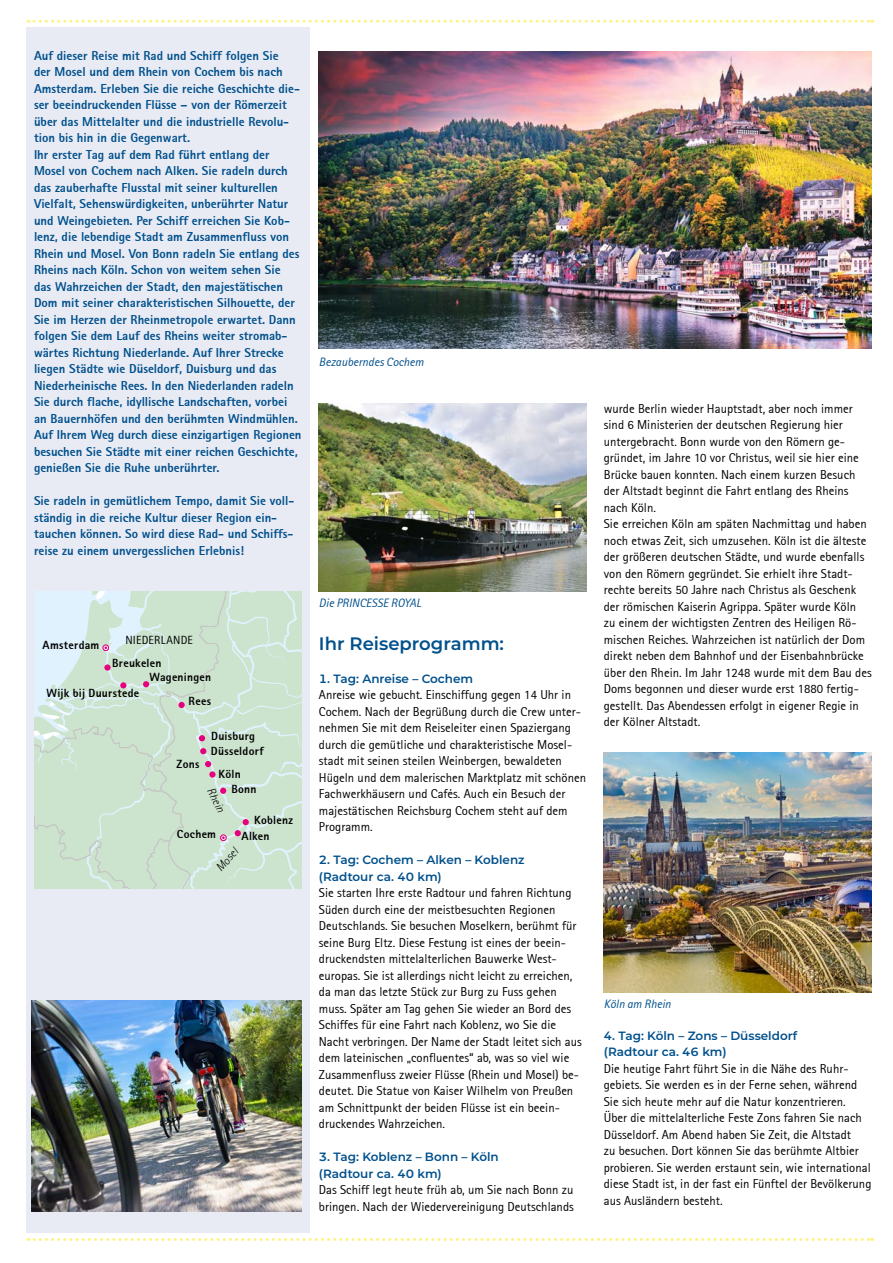
<style>
.page{position:relative;width:893px;height:1263px;background:#fff}
.page>*{position:absolute;margin:0;border:0;box-sizing:border-box;transform-origin:0 0}
.t1{font:600 18px "Montserrat";color:#00508c}
.t2{font:12.75px/16.5px "Rotis Sans Serif";color:#000}
.t3{font:800 12.75px/16.5px "Rotis Sans Serif";color:#00508c}
.t4{font:600 12px/16.5px "Montserrat";color:#00508c}
.t5{font:italic 12px "Rotis Sans Serif";color:#00508c}
.t6{font:800 11.7px/15.5px "Rotis Sans Serif";letter-spacing:.02em;color:#000}
.t7{font:11.7px "Rotis Sans Serif";letter-spacing:.02em;color:#000}
.t8{font:italic 300 11.7px "Rotis Sans Serif";color:#000}
</style>
<div class="page">
<div style="left:27px;top:28px;width:283px;height:1205px;background:#e9ebf4"></div>
<svg style="left:28px;top:20px;width:845px;height:3px"></svg>
<svg style="left:28px;top:1238px;width:845px;height:3px"></svg>
<img style="left:319px;top:51px;width:553px;height:298px">
<img style="left:319px;top:404px;width:268px;height:187px">
<img style="left:604px;top:752px;width:268px;height:241px">
<img style="left:32px;top:1000px;width:270px;height:212px">
<svg style="left:34px;top:591px;width:268px;height:298px"></svg>
<p class="t3" style="left:34px;top:47px;width:269px">Auf dieser Reise mit Rad und Schiff folgen Sie<br>der Mosel und dem Rhein von Cochem bis nach Amsterdam. Erleben Sie die reiche Geschichte die&shy;ser beeindruckenden Flüsse – von der Römerzeit über das Mittelalter und die industrielle Revolu&shy;tion bis hin in die Gegenwart.<br>Ihr erster Tag auf dem Rad führt entlang der Mosel von Cochem nach Alken. Sie radeln durch das zauberhafte Flusstal mit seiner kulturellen Vielfalt, Sehenswürdigkeiten, unberührter Natur und Weingebieten. Per Schiff erreichen Sie Kob&shy;lenz, die lebendige Stadt am Zusammenfluss von Rhein und Mosel. Von Bonn radeln Sie entlang des Rheins nach Köln. Schon von weitem sehen Sie<br>das Wahrzeichen der Stadt, den majestätischen Dom mit seiner charakteristischen Silhouette, der Sie im Herzen der Rheinmetropole erwartet. Dann folgen Sie dem Lauf des Rheins weiter stromab&shy;wärtes Richtung Niederlande. Auf Ihrer Strecke liegen Städte wie Düseldorf, Duisburg und das Niederheinische Rees. In den Niederlanden radeln Sie durch flache, idyllische Landschaften, vorbei an Bauernhöfen und den berühmten Windmühlen.<br>Auf Ihrem Weg durch diese einzigartigen Regionen besuchen Sie Städte mit einer reichen Geschichte, genießen Sie die Ruhe unberührter.</p>
<p class="t3" style="left:34px;top:493px;width:262px">Sie radeln in gemütlichem Tempo, damit Sie voll&shy;ständig in die reiche Kultur dieser Region ein&shy;tauchen können. So wird diese Rad- und Schiffs&shy;reise zu einem unvergesslichen Erlebnis!</p>
<p class="t6" style="left:43px;top:637px;width:58px">Amsterdam</p>
<p class="t7" style="left:125px;top:633px;width:69px">NIEDERLANDE</p>
<p class="t6" style="left:149px;top:655px;width:63px;line-height:14.7px;text-indent:-37px">Breukelen<br>Wageningen</p>
<p class="t6" style="left:47px;top:685px;width:94px">Wijk bij Duurstede</p>
<p class="t6" style="left:189px;top:693px;width:24px">Rees</p>
<p class="t6" style="left:211px;top:728px;width:45px">Duisburg</p>
<p class="t6" style="left:177px;top:756px;width:24px">Zons</p>
<p class="t6" style="left:211px;top:743px;width:54px">Düsseldorf</p>
<p class="t6" style="left:219px;top:766px;width:24px">Köln</p>
<p class="t8" style="left:216px;top:785px;width:28px;rotate:64deg">Rhein</p>
<p class="t6" style="left:231px;top:781px;width:27px">Bonn</p>
<p class="t8" style="left:213px;top:865px;width:29px;rotate:-48deg">Mosel</p>
<p class="t6" style="left:242px;top:812px;width:53px;text-indent:13px">Koblenz<br>Alken</p>
<p class="t6" style="left:177px;top:826px;width:41px">Cochem</p>
<p class="t5" style="left:319px;top:354px;width:106px">Bezauberndes Cochem</p>
<p class="t5" style="left:319px;top:596px;width:104px">Die PRINCESSE ROYAL</p>
<h1 class="t1" style="left:319px;top:630px;width:187px">Ihr Reiseprogramm:</h1>
<p class="t4" style="left:319px;top:670px;width:156px">1. Tag: Anreise – Cochem</p>
<p class="t2" style="left:319px;top:686px;width:269px">Anreise wie gebucht. Einschiffung gegen 14 Uhr in Cochem. Nach der Begrüßung durch die Crew unter&shy;nehmen Sie mit dem Reiseleiter einen Spaziergang durch die gemütliche und charakteristische Mosel&shy;stadt mit seinen steilen Weinbergen, bewaldeten Hügeln und dem malerischen Marktplatz mit schönen Fachwerkhäusern und Cafés. Auch ein Besuch der majestätischen Reichsburg Cochem steht auf dem Programm.</p>
<p class="t4" style="left:319px;top:851px;width:207px">2. Tag: Cochem – Alken – Koblenz (Radtour ca. 40 km)</p>
<p class="t2" style="left:319px;top:884px;width:264px">Sie starten Ihre erste Radtour und fahren Richtung Süden durch eine der meistbesuchten Regionen Deutschlands. Sie besuchen Moselkern, berühmt für seine Burg Eltz. Diese Festung ist eines der beein&shy;druckendsten mittelalterlichen Bauwerke West&shy;europas. Sie ist allerdings nicht leicht zu erreichen, da man das letzte Stück zur Burg zu Fuss gehen muss. Später am Tag gehen Sie wieder an Bord des Schiffes für eine Fahrt nach Koblenz, wo Sie die Nacht verbringen. Der Name der Stadt leitet sich aus dem lateinischen „confluentes“ ab, was so viel wie Zusammenfluss zweier Flüsse (Rhein und Mosel) be&shy;deutet. Die Statue von Kaiser Wilhelm von Preußen am Schnittpunkt der beiden Flüsse ist ein beein&shy;druckendes Wahrzeichen.</p>
<p class="t4" style="left:319px;top:1148px;width:181px">3. Tag: Koblenz – Bonn – Köln (Radtour ca. 40 km)</p>
<p class="t2" style="left:319px;top:1181px;width:256px">Das Schiff legt heute früh ab, um Sie nach Bonn zu bringen. Nach der Wiedervereinigung Deutschlands</p>
<p class="t2" style="left:604px;top:400px;width:269px">wurde Berlin wieder Hauptstadt, aber noch immer sind 6 Ministerien der deutschen Regierung hier untergebracht. Bonn wurde von den Römern ge&shy;gründet, im Jahre 10 vor Christus, weil sie hier eine Brücke bauen konnten. Nach einem kurzen Besuch der Altstadt beginnt die Fahrt entlang des Rheins nach Köln.<br>Sie erreichen Köln am späten Nachmittag und haben noch etwas Zeit, sich umzusehen. Köln ist die älteste der größeren deutschen Städte, und wurde ebenfalls von den Römern gegründet. Sie erhielt ihre Stadt&shy;rechte bereits 50 Jahre nach Christus als Geschenk der römischen Kaiserin Agrippa. Später wurde Köln<br>zu einem der wichtigsten Zentren des Heiligen Rö&shy;mischen Reiches. Wahrzeichen ist natürlich der Dom direkt neben dem Bahnhof und der Eisenbahnbrücke über den Rhein. Im Jahr 1248 wurde mit dem Bau des Doms begonnen und dieser wurde erst 1880 fertig&shy;gestellt. Das Abendessen erfolgt in eigener Regie in der Kölner Altstadt.</p>
<p class="t5" style="left:604px;top:997px;width:69px">Köln am Rhein</p>
<p class="t4" style="left:604px;top:1027px;width:195px">4. Tag: Köln – Zons – Düsseldorf (Radtour ca. 46 km)</p>
<p class="t2" style="left:604px;top:1060px;width:269px">Die heutige Fahrt führt Sie in die Nähe des Ruhr&shy;gebiets. Sie werden es in der Ferne sehen, während Sie sich heute mehr auf die Natur konzentrieren.<br>Über die mittelalterliche Feste Zons fahren Sie nach Düsseldorf. Am Abend haben Sie Zeit, die Altstadt<br>zu besuchen. Dort können Sie das berühmte Altbier probieren. Sie werden erstaunt sein, wie international diese Stadt ist, in der fast ein Fünftel der Bevölkerung aus Ausländern besteht.</p>
</div>
